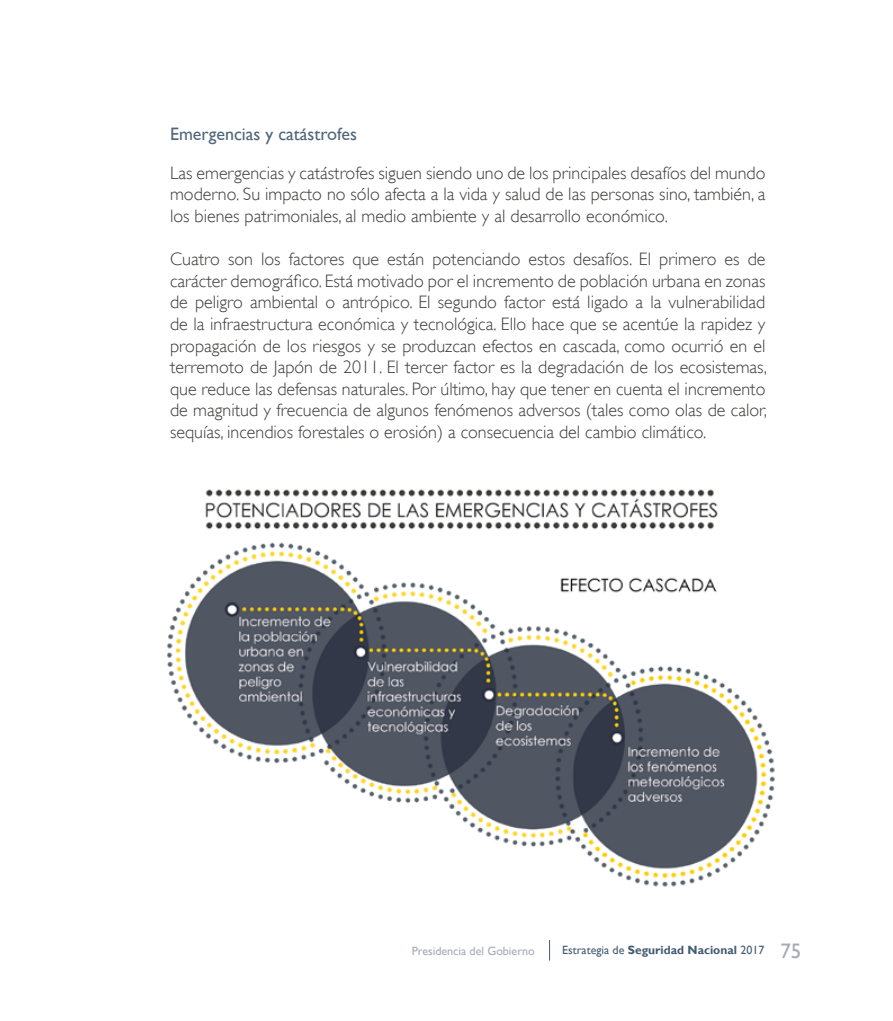
<style>
.page{position:relative;width:893px;height:1021px;background:#fff}
.page>*{position:absolute;margin:0;border:0;box-sizing:border-box;transform-origin:0 0}
.t1{font:300 18px/21.6px "Gill Sans";color:#3c3c3b;text-align:justify}
.t2{font:18px "Gill Sans";color:#51667b}
.t3{font:700 12px "Gill Sans";color:#445b71}
.t4{font:12px "Gill Sans";color:#a6aab8}
.s1{font-weight:400}
.s2{font-weight:400;font-size:21px;color:#a6aab8}
</style>
<div class="page">
<svg style="left:549px;top:940px;width:1px;height:20px"></svg>
<img style="left:167px;top:489px;width:608px;height:398px">
<p class="t2" style="left:170px;top:123px;width:188px">Emergencias y catástrofes</p>
<p class="t1" style="left:170px;top:162px;width:597px">Las emergencias y catástrofes siguen siendo uno de los principales desafíos del mundo moderno. Su impacto no sólo afecta a la vida y salud de las personas sino, también, a los bienes patrimoniales, al medio ambiente y al desarrollo económico.</p>
<p class="t1" style="left:170px;top:248px;width:598px">Cuatro son los factores que están potenciando estos desafíos. El primero es de carácter demográfico. Está motivado por el incremento de población urbana en zonas de peligro ambiental o antrópico. El segundo factor está ligado a la vulnerabilidad de la infraestructura económica y tecnológica. Ello hace que se acentúe la rapidez y propagación de los riesgos y se produzcan efectos en cascada, como ocurrió en el terremoto de Japón de 2011. El tercer factor es la degradación de los ecosistemas, que reduce las defensas naturales. Por último, hay que tener en cuenta el incremento de magnitud y frecuencia de algunos fenómenos adversos (tales como olas de calor, sequías, incendios forestales o erosión) a consecuencia del cambio climático.</p>
<p class="t4" style="left:412px;top:943px;width:124px">Presidencia del Gobierno</p>
<p class="t3" style="left:562px;top:943px;width:241px"><span class="s1">Estrategia de</span> Seguridad Nacional <span class="s1">2017</span> <span class="s2">75</span></p>
</div>
